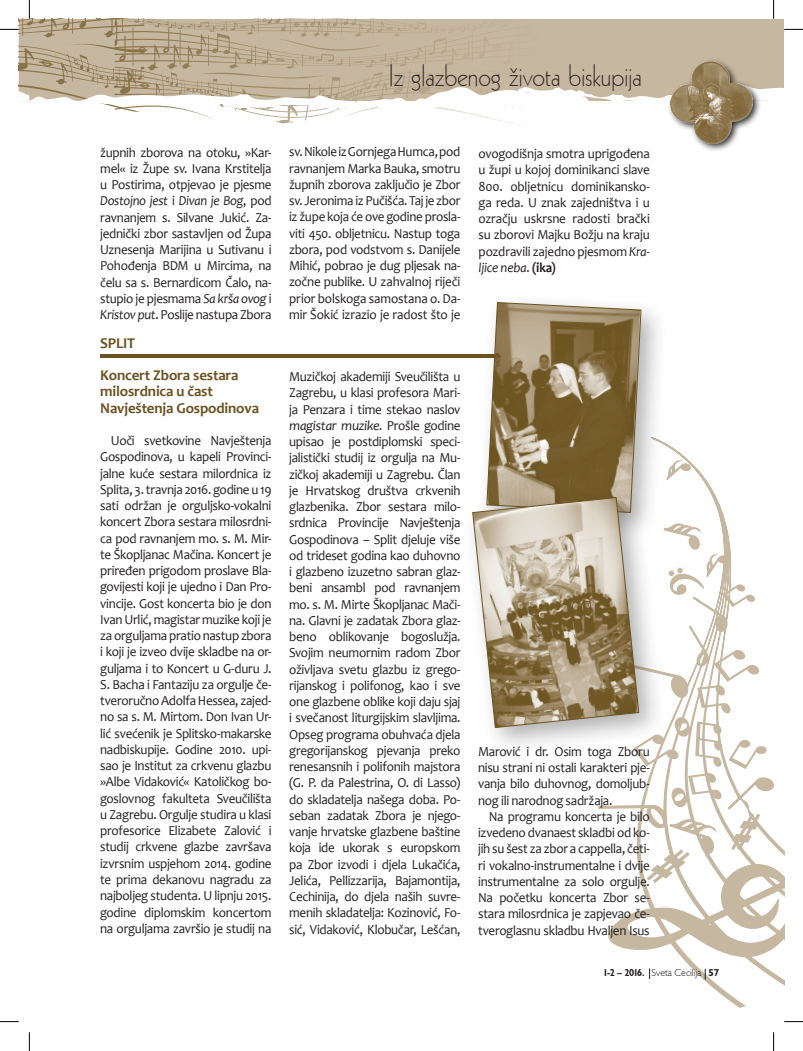
<style>
.page{position:relative;width:803px;height:1051px;background:#fff}
.page>*{position:absolute;margin:0;border:0;box-sizing:border-box;transform-origin:0 0}
.t1{font:30px "Geometric 231 BT Light C";letter-spacing:-.015em;color:#231f20;scale:.95 1}
.t2{font:700 15px/32.2px "Candara";letter-spacing:-.01em;color:#6b5220}
.t3{font:13.75px/16.2px "Candara";letter-spacing:-.02em;color:#231f20;text-align:justify;scale:.95 1}
.t4{font:300 10px "Humanist 521 BT";color:#231f20}
.s1{font-style:italic}
.s2{font-weight:700}
.s3{font-weight:700;font-stretch:condensed}
</style>
<div class="page">
<svg style="left:598px;top:445px;width:186px;height:563px"></svg>
<hr style="left:100px;top:354px;width:408px;height:3px;background:#6b5220">
<div style="left:476px;top:292px;width:193px;height:249px;background:#231f20;opacity:.35"></div>
<svg style="left:486px;top:302px;width:156px;height:185px;background:#95825e"></svg>
<div style="left:462px;top:487px;width:204px;height:268px;background:#231f20;opacity:.35"></div>
<svg style="left:472px;top:497px;width:167px;height:231px;background:#b7a991"></svg>
<svg style="left:0;top:1021px;width:19px;height:1px"></svg>
<svg style="left:784px;top:1021px;width:19px;height:1px"></svg>
<svg style="left:29px;top:1032px;width:1px;height:19px"></svg>
<svg style="left:0;top:0;width:803px;height:151px"></svg>
<svg style="left:773px;top:1032px;width:1px;height:19px"></svg>
<h1 class="t1" style="left:388px;top:56px;width:269px">Iz glazbenog života biskupija</h1>
<h1 class="t1" style="left:401px;top:64px;width:269px">Iz glazbenog života biskupija</h1>
<p class="t3" style="left:100px;top:144px;width:182px">župnih zborova na otoku, »Kar&shy;mel« iz Župe sv. Ivana Krstitelja u Postirima, otpjevao je pjesme <span class="s1">Dostojno jest</span> i <span class="s1">Divan je Bog</span>, pod ravnanjem s. Silvane Jukić. Za&shy;jednički zbor sastavljen od Župa Uznesenja Marijina u Sutivanu i Pohođenja BDM u Mircima, na čelu sa s. Bernardicom Čalo, na&shy;stupio je pjesmama <span class="s1">Sa krša ovog</span> i <span class="s1">Kristov put</span>. Poslije nastupa Zbora</p>
<p class="t3" style="left:289px;top:144px;width:182px">sv. Nikole iz Gornjega Humca, pod ravnanjem Marka Bauka, smotru župnih zborova zaključio je Zbor sv. Jeronima iz Pučišća. Taj je zbor iz župe koja će ove godine prosla&shy;viti 450. obljetnicu. Nastup toga zbora, pod vodstvom s. Danijele Mihić, pobrao je dug pljesak na&shy;zočne publike. U zahvalnoj riječi prior bolskoga samostana o. Da&shy;mir Šokić izrazio je radost što je</p>
<p class="t3" style="left:478px;top:145px;width:182px">ovogodišnja smotra uprigođena u župi u kojoj dominikanci slave 800. obljetnicu dominikansko&shy;ga reda. U znak zajedništva i u ozračju uskrsne radosti brački su zborovi Majku Božju na kraju pozdravili zajedno pjesmom <span class="s1">Kra&shy;ljice neba</span>. <span class="s2">(ika)</span></p>
<p class="t2" style="left:100px;top:327px;width:140px">SPLIT<br>Koncert Zbora sestara</p>
<p class="t2" style="left:100px;top:383px;width:160px;line-height:16.2px">milosrdnica u čast<br>Navještenja Gospodinova</p>
<p class="t3" style="left:100px;top:432px;width:182px;text-indent:11px">Uoči svetkovine Navještenja Gospodinova, u kapeli Provinci&shy;jalne kuće sestara milordnica iz Splita, 3. travnja 2016. godine u 19 sati održan je orguljsko-vokalni koncert Zbora sestara milosrdni&shy;ca pod ravnanjem mo. s. M. Mir&shy;te Škopljanac Mačina. Koncert je priređen prigodom proslave Bla&shy;govijesti koji je ujedno i Dan Pro&shy;vincije. Gost koncerta bio je don Ivan Urlić, magistar muzike koji je za orguljama pratio nastup zbora i koji je izveo dvije skladbe na or&shy;guljama i to Koncert u G-duru J.<br>S. Bacha i Fantaziju za orgulje če&shy;tveroručno Adolfa Hessea, zajed&shy;no sa s. M. Mirtom. Don Ivan Ur&shy;lić svećenik je Splitsko-makarske nadbiskupije. Godine 2010. upi&shy;sao je Institut za crkvenu glazbu »Albe Vidaković« Katoličkog bo&shy;goslovnog fakulteta Sveučilišta u Zagrebu. Orgulje studira u klasi profesorice Elizabete Zalović i studij crkvene glazbe završava izvrsnim uspjehom 2014. godine te prima dekanovu nagradu za najboljeg studenta. U lipnju 2015. godine diplomskim koncertom na orguljama završio je studij na</p>
<p class="t3" style="left:289px;top:368px;width:182px">Muzičkoj akademiji Sveučilišta u Zagrebu, u klasi profesora Mari&shy;ja Penzara i time stekao naslov <span class="s1">magistar muzike.</span> Prošle godine upisao je postdiplomski speci&shy;jalistički studij iz orgulja na Mu&shy;zičkoj akademiji u Zagrebu. Član je Hrvatskog društva crkvenih glazbenika. Zbor sestara milo&shy;srdnica Provincije Navještenja Gospodinova – Split djeluje više od trideset godina kao duhovno i glazbeno izuzetno sabran glaz&shy;beni ansambl pod ravnanjem mo. s. M. Mirte Škopljanac Mači&shy;na. Glavni je zadatak Zbora glaz&shy;beno oblikovanje bogoslužja.<br>Svojim neumornim radom Zbor oživljava svetu glazbu iz grego&shy;rijanskog i polifonog, kao i sve one glazbene oblike koji daju sjaj i svečanost liturgijskim slavljima.<br>Opseg programa obuhvaća djela gregorijanskog pjevanja preko renesansnih i polifonih majstora (G. P. da Palestrina, O. di Lasso) do skladatelja našega doba. Po&shy;seban zadatak Zbora je njego&shy;vanje hrvatske glazbene baštine koja ide ukorak s europskom pa Zbor izvodi i djela Lukačića, Jelića, Pellizzarija, Bajamontija, Cechinija, do djela naših suvre&shy;menih skladatelja: Kozinović, Fo&shy;sić, Vidaković, Klobučar, Lešćan,</p>
<p class="t3" style="left:478px;top:743px;width:182px">Marović i dr. Osim toga Zboru nisu strani ni ostali karakteri pje&shy;vanja bilo duhovnog, domoljub&shy;nog ili narodnog sadržaja.</p>
<p class="t3" style="left:478px;top:808px;width:182px;text-indent:11px">Na programu koncerta je bilo izvedeno dvanaest skladbi od ko&shy;jih su šest za zbor a cappella, četi&shy;ri vokalno-instrumentalne i dvije instrumentalne za solo orgulje.<br>Na početku koncerta Zbor se&shy;stara milosrdnica je zapjevao če&shy;tveroglasnu skladbu Hvaljen Isus</p>
<p class="t4" style="left:604px;top:967px;width:117px"><span class="s3">1-2 – 2016.</span> Sveta Cecilija <span class="s2">57</span></p>
</div>
